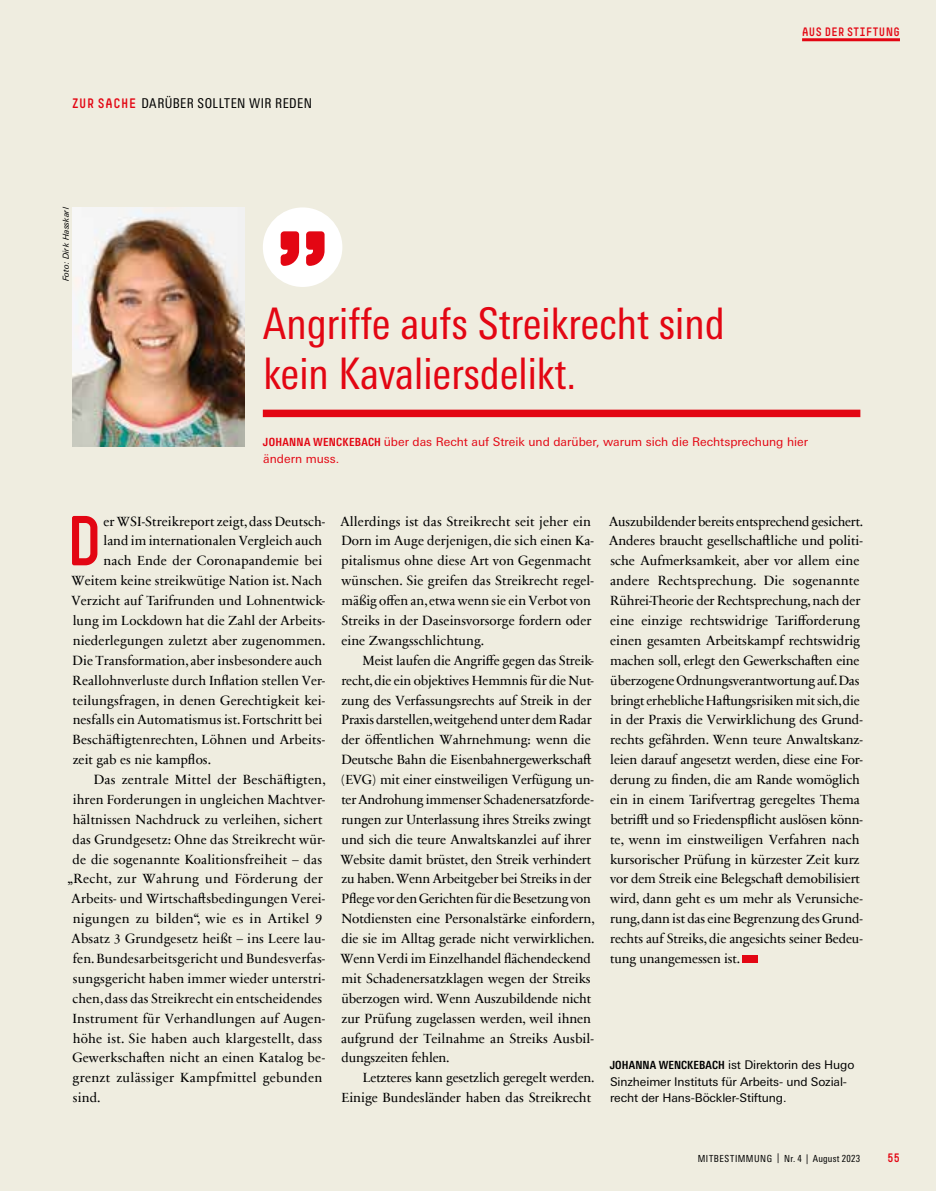
<style>
.page{position:relative;width:936px;height:1191px;background:#fff}
.page>*{position:absolute;margin:0;border:0;box-sizing:border-box;transform-origin:0 0}
.t1{font:69.3px "Simple HBS";color:#e30613}
.t2{font:condensed 43.5px/49.5px "Univers Next Pro";color:#e30613}
.t3{font:13.5px/19.8px "Sabon Next Com";color:#000}
.t4{font:13.5px "Sabon Next Com";letter-spacing:.02em;color:#000}
.t5{font:condensed 13.5px "Univers Next Pro";letter-spacing:.03em;color:#000}
.t6{font:12px/16.5px "Univers Next Pro";letter-spacing:-.01em;color:#000}
.t7{font:12px/16.5px "Univers Next Pro";color:#e30613}
.t8{font:12px "Simple HBS";color:#e30613}
.t9{font:condensed 9.75px "Univers Next Pro";letter-spacing:.045em;color:#000}
.t10{font:italic 8.25px "Univers Next Pro";color:#000}
.s1{font-family:"Simple HBS";font-stretch:normal;color:#e30613}
.s2{font-weight:700;font-stretch:condensed;font-size:11.25px}
</style>
<div class="page">
<div style="left:0;top:0;width:935px;height:1191px;background:#efede0"></div>
<div style="left:263px;top:207px;width:79px;height:80px;background:#fff;border-radius:50%"></div>
<svg style="left:280px;top:231px;width:44px;height:35px"></svg>
<div style="left:263px;top:409px;width:597px;height:8px;background:#e30613"></div>
<div style="left:742px;top:955px;width:15px;height:8px;background:#e30613"></div>
<img style="left:72px;top:207px;width:173px;height:239px">
<hr style="left:802px;top:38px;width:97px;height:3px;background:#e30613">
<p class="t5" style="left:72px;top:95px;width:241px"><span class="s1">ZUR SACHE</span> DARÜBER SOLLTEN WIR REDEN</p>
<p class="t10" style="left:61px;top:281px;width:76px;rotate:-90deg">Foto: Dirk Hasskarl</p>
<h2 class="t2" style="left:263px;top:299px;width:463px">Angriffe aufs Streikrecht sind kein Kavaliersdelikt.</h2>
<p class="t8" style="left:802px;top:25px;width:8px">AUS</p>
<p class="t8" style="left:824px;top:25px;width:7px">DER</p>
<p class="t8" style="left:847px;top:25px;width:8px">STIFTUNG</p>
<p class="t7" style="left:263px;top:433px;width:546px"><span class="s2">JOHANNA WENCKEBACH</span> über das Recht auf Streik und darüber, warum sich die Rechtsprechung hier ändern muss.</p>
<h1 class="t1" style="left:66px;top:502px;width:38px">D</h1>
<p class="t3" style="left:103px;top:510px;width:223px">er WSI-Streikreport zeigt, dass Deutsch-</p>
<p class="t3" style="left:103px;top:530px;width:220px">land im internationalen Vergleich auch</p>
<p class="t3" style="left:103px;top:550px;width:220px">nach Ende der Coronapandemie bei</p>
<p class="t3" style="left:72px;top:570px;width:252px">Weitem keine streikwütige Nation ist. Nach</p>
<p class="t3" style="left:72px;top:590px;width:255px">Verzicht auf Tarifrunden und Lohnentwick-</p>
<p class="t3" style="left:73px;top:610px;width:254px">lung im Lockdown hat die Zahl der Arbeits-</p>
<p class="t3" style="left:73px;top:630px;width:254px">niederlegungen zuletzt aber zugenommen.</p>
<p class="t3" style="left:73px;top:649px;width:251px">Die Transformation, aber insbesondere auch</p>
<p class="t3" style="left:73px;top:669px;width:254px">Reallohnverluste durch Inflation stellen Ver-</p>
<p class="t3" style="left:73px;top:689px;width:254px">teilungsfragen, in denen Gerechtigkeit kei-</p>
<p class="t3" style="left:73px;top:709px;width:251px">nesfalls ein Automatismus ist. Fortschritt bei</p>
<p class="t3" style="left:73px;top:729px;width:254px">Beschäftigtenrechten, Löhnen und Arbeits-</p>
<p class="t3" style="left:73px;top:749px;width:140px">zeit gab es nie kampflos.</p>
<p class="t4" style="left:94px;top:769px;width:233px">Das zentrale Mittel der Beschäftigten,</p>
<p class="t3" style="left:73px;top:789px;width:254px">ihren Forderungen in ungleichen Machtver-</p>
<p class="t3" style="left:73px;top:808px;width:251px">hältnissen Nachdruck zu verleihen, sichert</p>
<p class="t3" style="left:73px;top:828px;width:254px">das Grundgesetz: Ohne das Streikrecht wür-</p>
<p class="t3" style="left:73px;top:848px;width:251px">de die sogenannte Koalitionsfreiheit – das</p>
<p class="t4" style="left:67px;top:868px;width:257px">„Recht, zur Wahrung und Förderung der</p>
<p class="t3" style="left:72px;top:888px;width:255px">Arbeits- und Wirtschaftsbedingungen Verei-</p>
<p class="t4" style="left:73px;top:908px;width:251px">nigungen zu bilden“, wie es in Artikel 9</p>
<p class="t3" style="left:72px;top:928px;width:255px">Absatz 3 Grundgesetz heißt – ins Leere lau-</p>
<p class="t3" style="left:73px;top:948px;width:254px">fen. Bundesarbeitsgericht und Bundesverfas-</p>
<p class="t3" style="left:73px;top:967px;width:254px">sungsgericht haben immer wieder unterstri-</p>
<p class="t3" style="left:73px;top:987px;width:251px">chen, dass das Streikrecht ein entscheidendes</p>
<p class="t3" style="left:73px;top:1007px;width:254px">Instrument für Verhandlungen auf Augen-</p>
<p class="t3" style="left:73px;top:1027px;width:251px">höhe ist. Sie haben auch klargestellt, dass</p>
<p class="t3" style="left:73px;top:1047px;width:254px">Gewerkschaften nicht an einen Katalog be-</p>
<p class="t4" style="left:73px;top:1067px;width:251px">grenzt zulässiger Kampfmittel gebunden</p>
<p class="t3" style="left:73px;top:1087px;width:29px">sind.</p>
<p class="t3" style="left:340px;top:510px;width:255px">Allerdings ist das Streikrecht seit jeher ein Dorn im Auge derjenigen, die sich einen Ka&shy;pitalismus ohne diese Art von Gegenmacht wünschen. Sie greifen das Streikrecht regel&shy;mäßig offen an, etwa wenn sie ein Verbot von Streiks in der Daseinsvorsorge fordern oder eine Zwangsschlichtung.</p>
<p class="t3" style="left:340px;top:649px;width:256px;text-indent:22px">Meist laufen die Angriffe gegen das Streik&shy;recht, die ein objektives Hemmnis für die Nut&shy;zung des Verfassungsrechts auf Streik in der Praxis darstellen, weitgehend unter dem Radar der öffentlichen Wahrnehmung: wenn die Deutsche Bahn die Eisenbahnergewerkschaft (EVG) mit einer einstweiligen Verfügung un&shy;ter Androhung immenser Schadenersatzforde&shy;rungen zur Unterlassung ihres Streiks zwingt und sich die teure Anwaltskanzlei auf ihrer Website damit brüstet, den Streik verhindert zu haben. Wenn Arbeitgeber bei Streiks in der Pflege vor den Gerichten für die Besetzung von Notdiensten eine Personalstärke einfordern, die sie im Alltag gerade nicht verwirklichen.<br>Wenn Verdi im Einzelhandel flächendeckend mit Schadenersatzklagen wegen der Streiks überzogen wird. Wenn Auszubildende nicht zur Prüfung zugelassen werden, weil ihnen aufgrund der Teilnahme an Streiks Ausbil&shy;dungszeiten fehlen.</p>
<p class="t3" style="left:341px;top:1067px;width:255px;text-align:right">Letzteres kann gesetzlich geregelt werden.<br>Einige Bundesländer haben das Streikrecht</p>
<p class="t3" style="left:609px;top:510px;width:255px">Auszubildender bereits entsprechend gesichert.<br>Anderes braucht gesellschaftliche und politi&shy;sche Aufmerksamkeit, aber vor allem eine andere Rechtsprechung. Die sogenannte Rührei--Theorie der Rechtsprechung, nach der eine einzige rechtswidrige Tarifforderung einen gesamten Arbeitskampf rechtswidrig machen soll, erlegt den Gewerkschaften eine überzogene Ordnungsverantwortung auf. Das bringt erhebliche Haftungsrisiken mit sich, die in der Praxis die Verwirklichung des Grund&shy;rechts gefährden. Wenn teure Anwaltskanz&shy;leien darauf angesetzt werden, diese eine For&shy;derung zu finden, die am Rande womöglich ein in einem Tarifvertrag geregeltes Thema betrifft und so Friedenspflicht auslösen könn&shy;te, wenn im einstweiligen Verfahren nach kursorischer Prüfung in kürzester Zeit kurz vor dem Streik eine Belegschaft demobilisiert wird, dann geht es um mehr als Verunsiche&shy;rung, dann ist das eine Begrenzung des Grund&shy;rechts auf Streiks, die angesichts seiner Bedeu&shy;tung unangemessen ist.</p>
<p class="t6" style="left:609px;top:1056px;width:246px"><span class="s2">JOHANNA WENCKEBACH</span> ist Direktorin des Hugo<br>Sinzheimer Instituts für Arbeits- und Sozial&shy;recht der Hans-Böckler-Stiftung.</p>
<p class="t9" style="left:697px;top:1152px;width:164px">MITBESTIMMUNG | Nr. 4 | August 2023</p>
<p class="t8" style="left:887px;top:1150px;width:14px">55</p>
</div>
